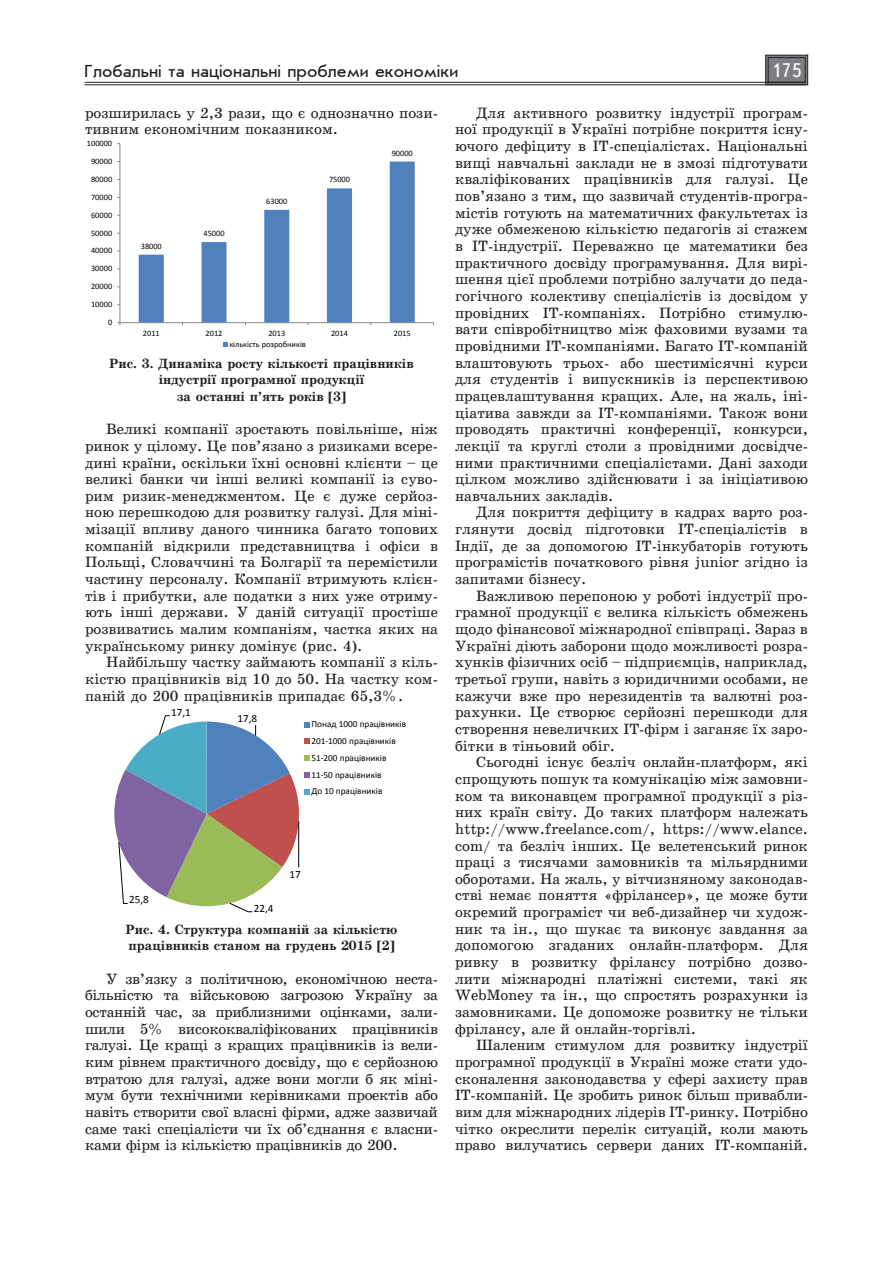
<style>
.page{position:relative;width:893px;height:1263px;background:#fff}
.page>*{position:absolute;margin:0;border:0;box-sizing:border-box;transform-origin:0 0}
.t1{font:19.5px "Ukrainian Text";color:#fff}
.t2{font:18px "Ukrainian Journal Sans";color:#231f20}
.t3{font:15px/16.6px "Ukrainian School";color:#231f20;text-align:justify}
.t4{font:700 13.5px/16.6px "Ukrainian School";color:#231f20;text-align:center}
.t5{font:11.1px "Calibri";letter-spacing:.005em;color:#000}
.t6{font:9.3px/16.8px "Calibri";color:#000}
.t7{font:8.25px "Calibri";color:#000}
</style>
<div class="page">
<svg style="left:765px;top:55px;width:43px;height:30px"></svg>
<div style="left:768px;top:57px;width:37px;height:26px;border:1px solid #231f20"></div>
<hr style="left:85px;top:82px;width:721px;height:1px;background:#231f20">
<hr style="left:85px;top:85px;width:721px;height:1px;background:#231f20">
<svg style="left:117px;top:143px;width:318px;height:204px"></svg>
<svg style="left:114px;top:715px;width:196px;height:198px"></svg>
<p class="t2" style="left:85px;top:62px;width:375px">Глобальні та національні проблеми економіки</p>
<h1 class="t1" style="left:771px;top:60px;width:32px">175</h1>
<p class="t3" style="left:85px;top:104px;width:354px">розширилась у 2,3 рази, що є однозначно пози&shy;тивним економічним показником.</p>
<p class="t3" style="left:455px;top:104px;width:354px;text-indent:21px">Для активного розвитку індустрії програм&shy;ної продукції в Україні потрібне покриття існу&shy;ючого дефіциту в ІТ-спеціалістах. Національні вищі навчальні заклади не в змозі підготувати кваліфікованих працівників для галузі. Це пов’язано з тим, що зазвичай студентів-програ&shy;містів готують на математичних факультетах із дуже обмеженою кількістю педагогів зі стажем в ІТ-індустрії. Переважно це математики без практичного досвіду програмування. Для вирі&shy;шення цієї проблеми потрібно залучати до педа&shy;гогічного колективу спеціалістів із досвідом у провідних ІТ-компаніях. Потрібно стимулю&shy;вати співробітництво між фаховими вузами та провідними ІТ-компаніями. Багато ІТ-компаній влаштовують трьох- або шестимісячні курси для студентів і випускників із перспективою працевлаштування кращих. Але, на жаль, іні&shy;ціатива завжди за ІТ-компаніями. Також вони проводять практичні конференції, конкурси, лекції та круглі столи з провідними досвідче&shy;ними практичними спеціалістами. Дані заходи цілком можливо здійснювати і за ініціативою навчальних закладів.</p>
<p class="t3" style="left:455px;top:504px;width:354px;text-indent:21px">Для покриття дефіциту в кадрах варто роз&shy;глянути досвід підготовки ІТ-спеціалістів в Індії, де за допомогою ІТ-інкубаторів готують програмістів початкового рівня junior згідно із запитами бізнесу.</p>
<p class="t3" style="left:455px;top:587px;width:354px;text-indent:21px">Важливою перепоною у роботі індустрії про&shy;грамної продукції є велика кількість обмежень щодо фінансової міжнародної співпраці. Зараз в Україні діють заборони щодо можливості розра&shy;хунків фізичних осіб – підприємців, наприклад, третьої групи, навіть з юридичними особами, не кажучи вже про нерезидентів та валютні роз&shy;рахунки. Це створює серйозні перешкоди для створення невеличких ІТ-фірм і заганяє їх заро&shy;бітки в тіньовий обіг.</p>
<p class="t3" style="left:455px;top:754px;width:354px;text-indent:21px">Сьогодні існує безліч онлайн-платформ, які спрощують пошук та комунікацію між замовни&shy;ком та виконавцем програмної продукції з різ&shy;них країн світу. До таких платформ належать http://www.freelance.com/, https://www.elance. com/ та безліч інших. Це велетенський ринок праці з тисячами замовників та мільярдними оборотами. На жаль, у вітчизняному законодав&shy;стві немає поняття «фрілансер», це може бути окремий програміст чи веб-дизайнер чи худож&shy;ник та ін., що шукає та виконує завдання за допомогою згаданих онлайн-платформ. Для ривку в розвитку фрілансу потрібно дозво&shy;лити міжнародні платіжні системи, такі як WebMoney та ін., що спростять розрахунки із замовниками. Це допоможе розвитку не тільки фрілансу, але й онлайн-торгівлі.</p>
<p class="t3" style="left:455px;top:1037px;width:354px;text-indent:21px">Шаленим стимулом для розвитку індустрії програмної продукції в Україні може стати удо&shy;сконалення законодавства у сфері захисту прав ІТ-компаній. Це зробить ринок більш привабли&shy;вим для міжнародних лідерів ІТ-ринку. Потрібно чітко окреслити перелік ситуацій, коли мають право вилучатись сервери даних ІТ-компаній.</p>
<p class="t7" style="left:87px;top:138px;width:27px">100000</p>
<p class="t7" style="left:392px;top:148px;width:23px">90000</p>
<p class="t7" style="left:91px;top:156px;width:23px">90000</p>
<p class="t7" style="left:91px;top:174px;width:23px">80000</p>
<p class="t7" style="left:329px;top:174px;width:23px">75000</p>
<p class="t7" style="left:91px;top:192px;width:23px">70000</p>
<p class="t7" style="left:266px;top:196px;width:23px">63000</p>
<p class="t7" style="left:91px;top:210px;width:23px">60000</p>
<p class="t7" style="left:91px;top:228px;width:23px">50000</p>
<p class="t7" style="left:204px;top:228px;width:23px">45000</p>
<p class="t7" style="left:141px;top:241px;width:23px">38000</p>
<p class="t7" style="left:91px;top:245px;width:23px">40000</p>
<p class="t7" style="left:91px;top:263px;width:23px">30000</p>
<p class="t7" style="left:91px;top:281px;width:23px">20000</p>
<p class="t7" style="left:91px;top:299px;width:23px">10000</p>
<p class="t7" style="left:108px;top:317px;width:6px">0</p>
<p class="t7" style="left:143px;top:328px;width:18px">2011</p>
<p class="t7" style="left:206px;top:328px;width:18px">2012</p>
<p class="t7" style="left:268px;top:328px;width:18px">2013</p>
<p class="t7" style="left:331px;top:328px;width:18px">2014</p>
<p class="t7" style="left:394px;top:328px;width:18px">2015</p>
<p class="t7" style="left:229px;top:339px;width:78px">кількість розробників</p>
<p class="t4" style="left:109px;top:355px;width:306px">Рис. 3. Динаміка росту кількості працівників індустрії програмної продукції<br>за останні п’ять років [3]</p>
<p class="t3" style="left:85px;top:421px;width:354px;text-indent:21px">Великі компанії зростають повільніше, ніж ринок у цілому. Це пов’язано з ризиками всере&shy;дині країни, оскільки їхні основні клієнти – це великі банки чи інші великі компанії із суво&shy;рим ризик-менеджментом. Це є дуже серйоз&shy;ною перешкодою для розвитку галузі. Для міні&shy;мізації впливу даного чинника багато топових компаній відкрили представництва і офіси в Польщі, Словаччині та Болгарії та перемістили частину персоналу. Компанії втримують клієн&shy;тів і прибутки, але податки з них уже отриму&shy;ють інші держави. У даній ситуації простіше розвиватись малим компаніям, частка яких на українському ринку домінує (рис. 4).</p>
<p class="t3" style="left:85px;top:654px;width:354px;text-indent:21px">Найбільшу частку займають компанії з кіль&shy;кістю працівників від 10 до 50. На частку ком&shy;паній до 200 працівників припадає 65,3%.</p>
<p class="t5" style="left:237px;top:711px;width:21px">17,8</p>
<p class="t5" style="left:171px;top:705px;width:21px">17,1</p>
<p class="t6" style="left:311px;top:716px;width:96px">Понад 1000 працівників<br>201-1000 працівників<br>51-200 працівників<br>11-50 працівників<br>До 10 працівників</p>
<p class="t5" style="left:289px;top:867px;width:13px">17</p>
<p class="t5" style="left:129px;top:893px;width:21px">25,8</p>
<p class="t5" style="left:254px;top:901px;width:21px">22,4</p>
<p class="t4" style="left:126px;top:921px;width:273px;text-align:left">Рис. 4. Структура компаній за кількістю працівників станом на грудень 2015 [2]</p>
<p class="t3" style="left:85px;top:970px;width:354px;text-indent:21px">У зв’язку з політичною, економічною неста&shy;більністю та військовою загрозою Україну за останній час, за приблизними оцінками, зали&shy;шили 5% висококваліфікованих працівників галузі. Це кращі з кращих працівників із вели&shy;ким рівнем практичного досвіду, що є серйозною втратою для галузі, адже вони могли б як міні&shy;мум бути технічними керівниками проектів або навіть створити свої власні фірми, адже зазвичай саме такі спеціалісти чи їх об’єднання є власни&shy;ками фірм із кількістю працівників до 200.</p>
</div>
